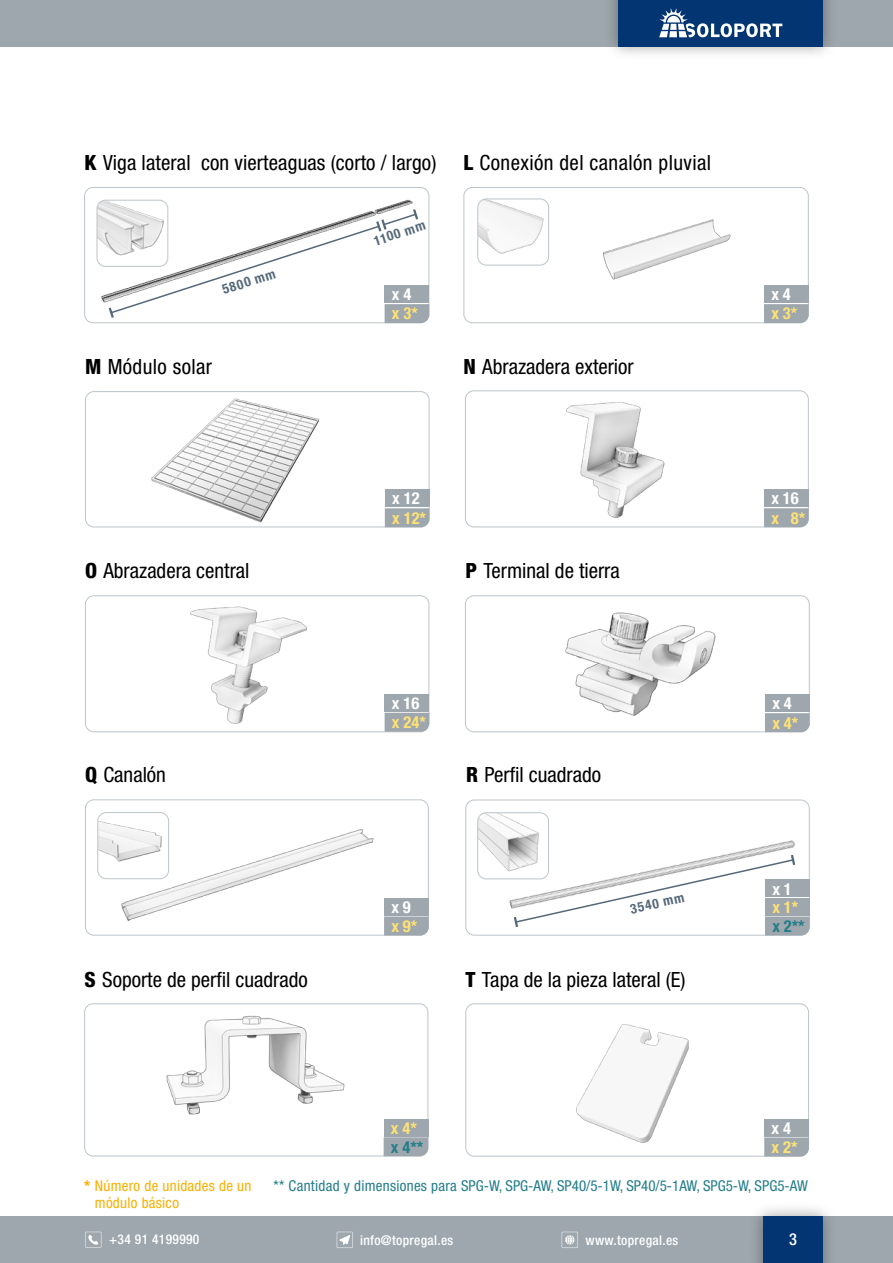
<style>
.page{position:relative;width:893px;height:1263px;background:#fff}
.page>*{position:absolute;margin:0;border:0;box-sizing:border-box;transform-origin:0 0}
.t1{font:condensed 21px "Helvetica Neue LT Pro";color:#000}
.t2{font:condensed 21px "Helvetica Neue LT Pro";letter-spacing:.02em;color:#000}
.t3{font:700 condensed 16.5px "Helvetica Neue LT Pro";color:#ffe274}
.t4{font:700 condensed 16.5px "Helvetica Neue LT Pro";color:#fff}
.t5{font:700 condensed 16.5px "Helvetica Neue LT Pro";color:#237d89}
.t6{font:700 condensed 16.5px "Helvetica Neue LT Pro";color:#ffe273}
.t7{font:500 condensed 16.5px "Helvetica Neue LT Pro";color:#fff}
.t8{font:condensed 15px "Helvetica Neue LT Pro";color:#237d89}
.t9{font:condensed 15px/17px "Helvetica Neue LT Pro";letter-spacing:.02em;color:#f9b000}
.t10{font:500 condensed 13.5px "Helvetica Neue LT Pro";letter-spacing:.025em;color:#fff}
.t11{font:700 condensed 13.5px "Helvetica Neue LT Pro";color:#556879}
.s1{font-weight:800}
</style>
<div class="page">
<div style="left:0;top:1216px;width:893px;height:47px;background:#9ea7ad"></div>
<svg style="left:562px;top:1232px;width:16px;height:16px"></svg>
<svg style="left:337px;top:1232px;width:16px;height:16px"></svg>
<svg style="left:85px;top:1232px;width:16px;height:16px"></svg>
<div style="left:0;top:0;width:893px;height:47px;background:#9ea7ad"></div>
<div style="left:605px;top:0;width:232px;height:61px;background:#000;opacity:.35"></div>
<div style="left:619px;top:0;width:204px;height:47px;background:#033572"></div>
<div style="left:749px;top:1202px;width:88px;height:61px;background:#000;opacity:.35"></div>
<div style="left:763px;top:1216px;width:60px;height:47px;background:#033572"></div>
<svg style="left:659px;top:8px;width:123px;height:29px"></svg>
<img style="left:85px;top:187px;width:344px;height:136px">
<div style="left:84px;top:187px;width:345px;height:136px;border:1px solid #bdc5ca;border-radius:9px"></div>
<img style="left:151px;top:398px;width:169px;height:125px">
<div style="left:85px;top:391px;width:344px;height:136px;border:1px solid #bdc5ca;border-radius:9px"></div>
<img style="left:566px;top:402px;width:99px;height:116px">
<div style="left:465px;top:390px;width:344px;height:137px;border:1px solid #bdc5ca;border-radius:9px"></div>
<img style="left:190px;top:606px;width:117px;height:118px">
<div style="left:85px;top:595px;width:344px;height:137px;border:1px solid #bdc5ca;border-radius:9px"></div>
<img style="left:97px;top:200px;width:71px;height:66px">
<div style="left:97px;top:200px;width:71px;height:67px;border:1px solid #bdc5ca;border-radius:9px"></div>
<img style="left:485px;top:800px;width:324px;height:109px">
<div style="left:465px;top:800px;width:345px;height:135px;border:1px solid #bdc5ca;border-radius:9px"></div>
<img style="left:479px;top:813px;width:69px;height:59px">
<div style="left:477px;top:812px;width:72px;height:67px;border:1px solid #bdc5ca;border-radius:9px"></div>
<img style="left:85px;top:801px;width:342px;height:134px">
<div style="left:85px;top:799px;width:344px;height:136px;border:1px solid #bdc5ca;border-radius:9px"></div>
<img style="left:98px;top:812px;width:71px;height:67px">
<div style="left:97px;top:812px;width:72px;height:67px;border:1px solid #bdc5ca;border-radius:9px"></div>
<img style="left:465px;top:597px;width:343px;height:135px">
<div style="left:465px;top:595px;width:345px;height:137px;border:1px solid #bdc5ca;border-radius:9px"></div>
<img style="left:603px;top:219px;width:128px;height:61px">
<div style="left:463px;top:187px;width:346px;height:136px;border:1px solid #bdc5ca;border-radius:9px"></div>
<img style="left:478px;top:199px;width:71px;height:66px">
<div style="left:477px;top:199px;width:72px;height:66px;border:1px solid #bdc5ca;border-radius:9px"></div>
<svg style="left:107px;top:207px;width:322px;height:116px"></svg>
<div style="left:385px;top:286px;width:44px;height:17px;background:#9ea7ad"></div>
<svg style="left:764px;top:304px;width:45px;height:19px"></svg>
<div style="left:764px;top:286px;width:45px;height:17px;background:#9ea7ad"></div>
<svg style="left:764px;top:508px;width:45px;height:19px"></svg>
<div style="left:764px;top:490px;width:45px;height:17px;background:#9ea7ad"></div>
<svg style="left:385px;top:713px;width:44px;height:19px"></svg>
<div style="left:385px;top:694px;width:44px;height:18px;background:#9ea7ad"></div>
<svg style="left:385px;top:508px;width:44px;height:19px"></svg>
<div style="left:385px;top:490px;width:44px;height:17px;background:#9ea7ad"></div>
<svg style="left:765px;top:713px;width:45px;height:19px"></svg>
<div style="left:765px;top:695px;width:45px;height:17px;background:#9ea7ad"></div>
<svg style="left:384px;top:916px;width:45px;height:19px"></svg>
<div style="left:384px;top:898px;width:45px;height:17px;background:#9ea7ad"></div>
<svg style="left:512px;top:852px;width:298px;height:83px"></svg>
<div style="left:765px;top:898px;width:45px;height:17px;background:#9ea7ad"></div>
<div style="left:765px;top:879px;width:45px;height:18px;background:#9ea7ad"></div>
<img style="left:576px;top:1024px;width:113px;height:119px">
<div style="left:465px;top:1003px;width:344px;height:153px;border:1px solid #bdc5ca;border-radius:9px"></div>
<svg style="left:764px;top:1137px;width:45px;height:19px"></svg>
<div style="left:764px;top:1119px;width:45px;height:17px;background:#9ea7ad"></div>
<img style="left:166px;top:1015px;width:222px;height:139px">
<div style="left:84px;top:1003px;width:344px;height:153px;border:1px solid #bdc5ca;border-radius:9px"></div>
<svg style="left:384px;top:1137px;width:44px;height:19px"></svg>
<div style="left:384px;top:1119px;width:44px;height:17px;background:#9ea7ad"></div>
<p class="t1" style="left:85px;top:150px;width:353px"><span class="s1">K</span> Viga lateral con vierteaguas (corto / largo)</p>
<p class="t2" style="left:463px;top:150px;width:249px"><span class="s1">L</span> Conexión del canalón pluvial</p>
<p class="t11" style="left:220px;top:282px;width:56px;rotate:-18deg">5800 mm</p>
<p class="t11" style="left:372px;top:233px;width:55px;rotate:-18deg">1100 mm</p>
<p class="t4" style="left:392px;top:285px;width:21px">x 4</p>
<p class="t3" style="left:392px;top:304px;width:27px">x 3*</p>
<p class="t2" style="left:85px;top:354px;width:129px"><span class="s1">M</span> Módulo solar</p>
<p class="t1" style="left:463px;top:354px;width:172px"><span class="s1">N</span> Abrazadera exterior</p>
<p class="t4" style="left:392px;top:489px;width:29px">x 12</p>
<p class="t3" style="left:392px;top:508px;width:35px">x 12*</p>
<p class="t1" style="left:85px;top:558px;width:166px"><span class="s1">O</span> Abrazadera central</p>
<p class="t1" style="left:465px;top:558px;width:156px"><span class="s1">P</span> Terminal de tierra</p>
<p class="t4" style="left:392px;top:693px;width:29px">x 16</p>
<p class="t3" style="left:392px;top:712px;width:35px">x 24*</p>
<p class="t1" style="left:85px;top:763px;width:82px"><span class="s1">Q</span> Canalón</p>
<p class="t1" style="left:466px;top:763px;width:136px"><span class="s1">R</span> Perfil cuadrado</p>
<p class="t4" style="left:391px;top:897px;width:21px">x 9</p>
<p class="t3" style="left:391px;top:916px;width:27px">x 9*</p>
<p class="t11" style="left:629px;top:901px;width:56px;rotate:-13deg">3540 mm</p>
<p class="t1" style="left:85px;top:967px;width:225px"><span class="s1">S</span> Soporte de perfil cuadrado</p>
<p class="t1" style="left:466px;top:967px;width:222px"><span class="s1">T</span> Tapa de la pieza lateral (E)</p>
<p class="t6" style="left:391px;top:1118px;width:27px">x 4*</p>
<p class="t5" style="left:391px;top:1137px;width:34px">x 4**</p>
<p class="t4" style="left:771px;top:285px;width:21px">x 4</p>
<p class="t3" style="left:771px;top:304px;width:27px">x 3*</p>
<p class="t4" style="left:771px;top:489px;width:29px">x 16</p>
<p class="t3" style="left:771px;top:508px;width:35px">x 8*</p>
<p class="t4" style="left:772px;top:694px;width:21px">x 4</p>
<p class="t3" style="left:772px;top:713px;width:27px">x 4*</p>
<p class="t4" style="left:772px;top:879px;width:21px">x 1</p>
<p class="t3" style="left:772px;top:897px;width:27px">x 1*</p>
<p class="t5" style="left:772px;top:916px;width:34px">x 2**</p>
<p class="t4" style="left:772px;top:1118px;width:21px">x 4</p>
<p class="t3" style="left:772px;top:1137px;width:27px">x 2*</p>
<p class="t9" style="left:95px;top:1177px;width:158px;text-indent:-11px"><span class="s1">*</span> Número de unidades de un módulo básico</p>
<p class="t8" style="left:274px;top:1176px;width:536px">** Cantidad y dimensiones para SPG-W, SPG-AW, SP40/5-1W, SP40/5-1AW, SPG5-W, SPG5-AW</p>
<p class="t10" style="left:109px;top:1231px;width:92px">+34 91 4199990</p>
<p class="t10" style="left:360px;top:1232px;width:95px">info@topregal.es</p>
<p class="t10" style="left:585px;top:1232px;width:94px">www.topregal.es</p>
<p class="t7" style="left:789px;top:1229px;width:9px">3</p>
</div>
